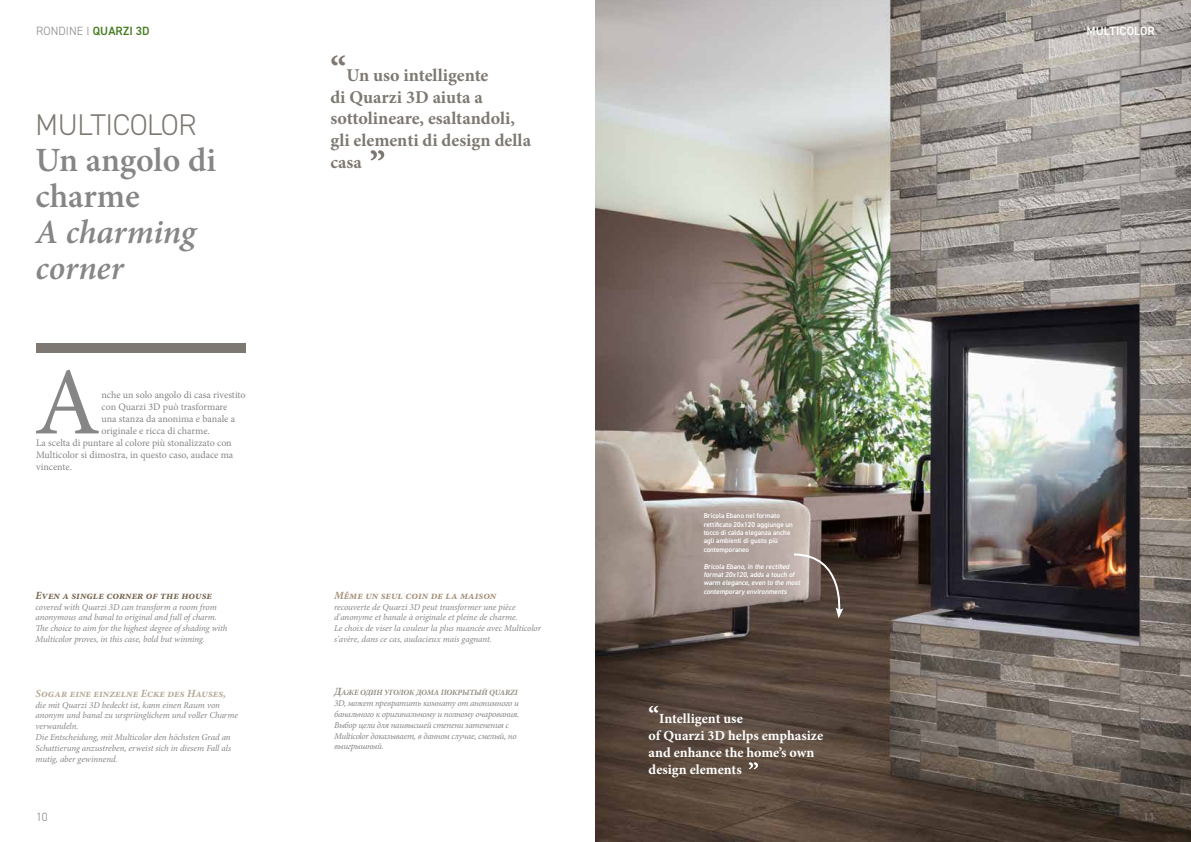
<style>
.page{position:relative;width:1191px;height:842px;background:#fff}
.page>*{position:absolute;margin:0;border:0;box-sizing:border-box;transform-origin:0 0}
.t1{font:600 34px/36px "Minion Pro";letter-spacing:-.005em;color:#878686}
.t2{font:italic 600 34px/36px "Minion Pro";letter-spacing:-.005em;color:#878686}
.t3{font:300 30px "DIN2014";letter-spacing:-.015em;color:#7d7972}
.t4{font:700 18px/21.6px "Minion Pro";color:#7d7972}
.t5{font:700 14px/16.8px "Minion Pro";color:#fff}
.t6{font:300 12px "DIN2014";letter-spacing:.01em;color:#878686}
.t7{font:600 12px "DIN2014";letter-spacing:.01em;color:#fff}
.t8{font:italic 700 11px "Minion Pro";color:#b6a998}
.t9{font:italic 700 11px "Minion Pro";color:#796853}
.t10{font:italic 700 11px "Minion Pro";color:#a7927c}
.t11{font:10px "Minion Pro";color:#878686}
.t12{font:italic 9px/10.8px "Minion Pro";letter-spacing:-.01em;color:#878686}
.t13{font:italic 9px/10.8px "Minion Pro";letter-spacing:-.03em;color:#878686}
.t14{font:italic 700 8px "Minion Pro";letter-spacing:-.015em;color:#928d84}
.t15{font:600 7px/8.4px "DIN2014";color:#fff}
.s1{font-weight:600;color:#457c1f}
.s2{font-size:36px}
.s3{font-size:11px}
.s4{font-size:24px}
</style>
<div class="page">
<img style="left:595px;top:0;width:596px;height:842px">
<svg style="left:370px;top:150px;width:14px;height:10px"></svg>
<svg style="left:748px;top:762px;width:10px;height:7px"></svg>
<div style="left:36px;top:343px;width:210px;height:10px;background:#7d7972"></div>
<svg style="left:36px;top:370px;width:63px;height:63px"></svg>
<svg style="left:792px;top:552px;width:52px;height:66px;background:#796b64"></svg>
<h3 class="t6" style="left:36px;top:24px;width:115px">RONDINE I <span class="s1">QUARZI 3D</span></h3>
<h2 class="t3" style="left:36px;top:107px;width:162px">MULTICOLOR</h2>
<h1 class="t1" style="left:36px;top:142px;width:182px">Un angolo di charme</h1>
<h1 class="t2" style="left:36px;top:214px;width:162px">A charming corner</h1>
<p class="t11" style="left:101px;top:388px;width:146px">nche un solo angolo di casa rivestito</p>
<p class="t11" style="left:101px;top:400px;width:127px">con Quarzi 3D può trasformare</p>
<p class="t11" style="left:101px;top:412px;width:135px">una stanza da anonima e banale a</p>
<p class="t11" style="left:101px;top:424px;width:110px">originale e ricca di charme.</p>
<p class="t11" style="left:36px;top:436px;width:197px">La scelta di puntare al colore più stonalizzato con</p>
<p class="t11" style="left:36px;top:448px;width:199px">Multicolor si dimostra, in questo caso, audace ma</p>
<p class="t11" style="left:36px;top:460px;width:37px">vincente.</p>
<p class="t9" style="left:36px;top:587px;width:178px">Even a single corner of the house</p>
<p class="t12" style="left:36px;top:601px;width:193px">covered with Quarzi 3D can transform a room from anonymous and banal to original and full of charm.<br>The choice to aim for the highest degree of shading with Multicolor proves, in this case, bold but winning.</p>
<p class="t8" style="left:36px;top:685px;width:192px">Sogar eine einzelne Ecke des Hauses,</p>
<p class="t12" style="left:36px;top:699px;width:204px">die mit Quarzi 3D bedeckt ist, kann einen Raum von anonym und banal zu ursprünglichem und voller Charme verwandeln.<br>Die Entscheidung, mit Multicolor den höchsten Grad an Schattierung anzustreben, erweist sich in diesem Fall als mutig, aber gewinnend.</p>
<h3 class="t4" style="left:330px;top:64px;width:202px"><span class="s2">“</span>Un uso intelligente<br>di Quarzi 3D aiuta a sottolineare, esaltandoli, gli elementi di design della casa</h3>
<p class="t10" style="left:334px;top:587px;width:164px">Même un seul coin de la maison</p>
<p class="t12" style="left:334px;top:601px;width:208px">recouverte de Quarzi 3D peut transformer une pièce d'anonyme et banale à originale et pleine de charme.<br>Le choix de viser la couleur la plus nuancée avec Multicolor s'avère, dans ce cas, audacieux mais gagnant.</p>
<p class="t14" style="left:334px;top:687px;width:185px"><span class="s3">Д</span>АЖЕ ОДИН УГОЛОК ДОМА ПОКРЫТЫЙ QUARZI</p>
<p class="t13" style="left:334px;top:698px;width:187px">3D, может превратить комнату от анонимного и банального к оригинальному и полному очарования.<br>Выбор цели для наивысшей степени затенения с Multicolor доказывает, в данном случае, смелый, но выигрышный.</p>
<p class="t15" style="left:703px;top:511px;width:91px">Bricola Ebano nel formato rettificato 20x120 aggiunge un tocco di calda eleganza anche agli ambienti di gusto più contemporaneo</p>
<p class="t15" style="left:703px;top:562px;width:99px">Bricola Ebano, in the rectified format 20x120, adds a touch of warm elegance, even to the most contemporary environments</p>
<h3 class="t5" style="left:648px;top:710px;width:176px"><span class="s4">“</span>Intelligent use<br>of Quarzi 3D helps emphasize and enhance the home’s own design elements</h3>
<h3 class="t7" style="left:1086px;top:23px;width:70px">MULTICOLOR</h3>
<h3 class="t6" style="left:36px;top:810px;width:13px">10</h3>
<h3 class="t6" style="left:1143px;top:810px;width:13px">11</h3>
</div>
